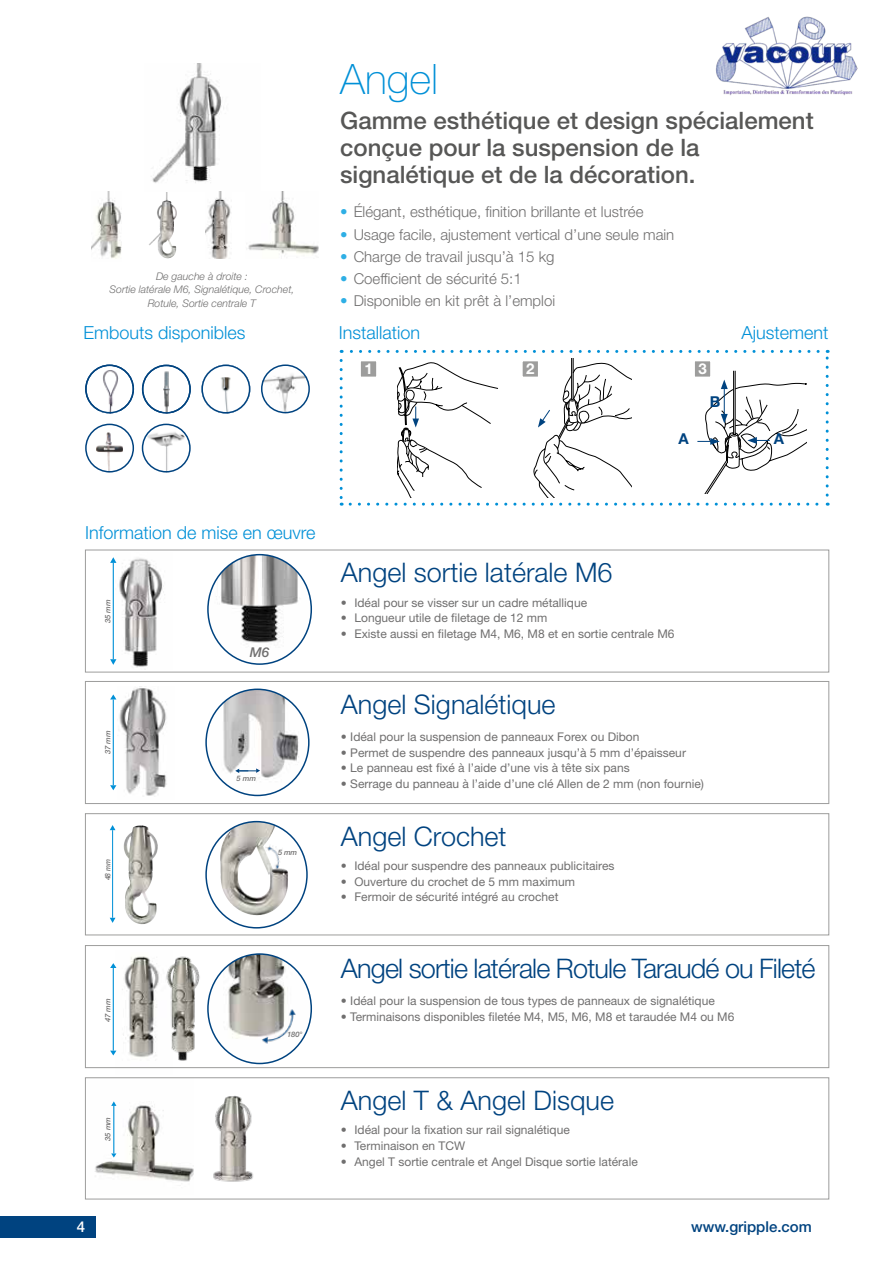
<style>
.page{position:relative;width:893px;height:1263px;background:#fff}
.page>*{position:absolute;margin:0;border:0;box-sizing:border-box;transform-origin:0 0}
.t1{font:100 42px "Helvetica Neue LT Pro";color:#0090d7}
.t2{font:300 27px "Helvetica Neue LT Pro";color:#004380}
.t3{font:300 27px "Helvetica Neue LT Pro";letter-spacing:-.03em;color:#004380}
.t4{font:500 24px/27px "Helvetica Neue LT Pro";color:#575756}
.t5{font:300 18px "Helvetica Neue LT Pro";color:#0090d7}
.t6{font:300 15px "Helvetica Neue LT Pro";color:#706f6f}
.t7{font:500 15px "Helvetica Neue LT Pro";color:#004380}
.t8{font:700 15px "Helvetica Neue LT Pro";color:#004380}
.t9{font:700 15px "Helvetica Neue LT Pro";color:#fff}
.t10{font:500 15px "Helvetica Neue LT Pro";color:#fff}
.t11{font:italic 500 13.5px "Helvetica Neue LT Pro";color:#706f6f}
.t12{font:12px "Helvetica Neue LT Pro";color:#706f6f}
.t13{font:italic 300 10.5px/13.5px "Helvetica Neue LT Pro";color:#706f6f;text-align:center}
.t14{font:italic 500 7.5px "Helvetica Neue LT Pro";color:#706f6f}
.t15{font:italic 500 7.5px "Helvetica Neue LT Pro";color:#706f6f;scale:.9 1}
.s1{color:#2eafe5}
</style>
<div class="page">
<div style="left:0;top:1216px;width:96px;height:21px;background:#004380"></div>
<img style="left:95px;top:1105px;width:87px;height:77px">
<img style="left:116px;top:558px;width:49px;height:110px">
<img style="left:115px;top:956px;width:47px;height:113px">
<hr style="left:112px;top:830px;width:1px;height:88px;background:#0090d7">
<svg style="left:110px;top:825px;width:5px;height:5px"></svg>
<svg style="left:110px;top:918px;width:5px;height:5px"></svg>
<img style="left:262px;top:368px;width:46px;height:45px">
<div style="left:261px;top:364px;width:49px;height:49px;border:2px solid #004380;border-radius:50%"></div>
<img style="left:99px;top:370px;width:21px;height:43px">
<img style="left:163px;top:371px;width:7px;height:40px">
<img style="left:96px;top:432px;width:27px;height:40px">
<div style="left:85px;top:424px;width:49px;height:48px;border:2px solid #004380;border-radius:50%"></div>
<svg style="left:340px;top:350px;width:489px;height:156px"></svg>
<div style="left:85px;top:364px;width:49px;height:49px;border:2px solid #004380;border-radius:50%"></div>
<img style="left:201px;top:365px;width:49px;height:48px;border-radius:24px">
<div style="left:201px;top:365px;width:49px;height:48px;border:2px solid #004380;border-radius:50%"></div>
<div style="left:142px;top:365px;width:49px;height:49px;border:2px solid #004380;border-radius:50%"></div>
<img style="left:206px;top:691px;width:102px;height:99px">
<div style="left:205px;top:688px;width:105px;height:108px;border:2px solid #004380;border-radius:50%"></div>
<svg style="left:235px;top:768px;width:25px;height:5px"></svg>
<img style="left:124px;top:825px;width:16px;height:61px">
<hr style="left:113px;top:563px;width:1px;height:96px;background:#0090d7">
<svg style="left:110px;top:557px;width:6px;height:6px"></svg>
<svg style="left:110px;top:659px;width:6px;height:6px"></svg>
<img style="left:119px;top:686px;width:48px;height:110px">
<hr style="left:113px;top:699px;width:1px;height:86px;background:#0090d7">
<svg style="left:110px;top:694px;width:6px;height:5px"></svg>
<svg style="left:110px;top:785px;width:6px;height:5px"></svg>
<img style="left:208px;top:555px;width:103px;height:109px">
<div style="left:207px;top:554px;width:105px;height:111px;border:2px solid #004380;border-radius:50%"></div>
<img style="left:157px;top:200px;width:9px;height:33px">
<img style="left:91px;top:191px;width:30px;height:68px">
<img style="left:152px;top:64px;width:72px;height:119px">
<img style="left:248px;top:191px;width:71px;height:63px">
<hr style="left:113px;top:968px;width:1px;height:82px;background:#0090d7">
<svg style="left:110px;top:963px;width:6px;height:5px"></svg>
<svg style="left:110px;top:1050px;width:6px;height:5px"></svg>
<img style="left:211px;top:955px;width:100px;height:108px">
<hr style="left:113px;top:1106px;width:1px;height:47px;background:#0090d7">
<svg style="left:111px;top:1101px;width:5px;height:5px"></svg>
<svg style="left:111px;top:1153px;width:5px;height:4px"></svg>
<img style="left:146px;top:424px;width:41px;height:48px">
<div style="left:142px;top:424px;width:49px;height:48px;border:2px solid #004380;border-radius:50%"></div>
<img style="left:205px;top:191px;width:26px;height:67px">
<img style="left:220px;top:829px;width:55px;height:86px">
<div style="left:205px;top:821px;width:103px;height:107px;border:2px solid #004380;border-radius:50%"></div>
<img style="left:260px;top:843px;width:24px;height:28px">
<img style="left:257px;top:1008px;width:40px;height:39px">
<img style="left:182px;top:1095px;width:71px;height:87px">
<img style="left:162px;top:956px;width:49px;height:113px">
<div style="left:85px;top:550px;width:744px;height:122px;border:1px solid #9d9d9c"></div>
<div style="left:85px;top:1077px;width:744px;height:122px;border:1px solid #9d9d9c"></div>
<div style="left:85px;top:945px;width:744px;height:123px;border:1px solid #9d9d9c"></div>
<div style="left:85px;top:813px;width:744px;height:122px;border:1px solid #9d9d9c"></div>
<div style="left:85px;top:681px;width:744px;height:123px;border:1px solid #9d9d9c"></div>
<img style="left:715px;top:16px;width:143px;height:79px">
<h1 class="t1" style="left:340px;top:54px;width:100px">Angel</h1>
<h3 class="t4" style="left:340px;top:107px;width:475px">Gamme esthétique et design spécialement conçue pour la suspension de la signalétique et de la décoration.</h3>
<p class="t6" style="left:340px;top:203px;width:305px"><span class="s1">•</span> Élégant, esthétique, finition brillante et lustrée</p>
<p class="t6" style="left:340px;top:225px;width:336px"><span class="s1">•</span> Usage facile, ajustement vertical d’une seule main</p>
<p class="t6" style="left:340px;top:247px;width:216px"><span class="s1">•</span> Charge de travail jusqu’à 15 kg</p>
<p class="t6" style="left:340px;top:270px;width:183px"><span class="s1">•</span> Coefficient de sécurité 5:1</p>
<p class="t6" style="left:340px;top:292px;width:216px"><span class="s1">•</span> Disponible en kit prêt à l’emploi</p>
<p class="t13" style="left:110px;top:269px;width:186px">De gauche à droite :<br>Sortie latérale M6, Signalétique, Crochet,<br>Rotule, Sortie centrale T</p>
<h3 class="t5" style="left:83px;top:322px;width:163px">Embouts disponibles</h3>
<h3 class="t5" style="left:339px;top:322px;width:83px">Installation</h3>
<h3 class="t5" style="left:741px;top:322px;width:88px">Ajustement</h3>
<p class="t9" style="left:364px;top:359px;width:10px">1</p>
<p class="t9" style="left:526px;top:359px;width:10px">2</p>
<p class="t9" style="left:698px;top:359px;width:10px">3</p>
<p class="t8" style="left:710px;top:392px;width:12px">B</p>
<p class="t8" style="left:679px;top:429px;width:12px">A</p>
<p class="t8" style="left:774px;top:429px;width:12px">A</p>
<h3 class="t5" style="left:85px;top:521px;width:232px">Information de mise en œuvre</h3>
<p class="t14" style="left:103px;top:623px;width:25px;rotate:-90deg">35 mm</p>
<p class="t14" style="left:103px;top:754px;width:25px;rotate:-90deg">37 mm</p>
<p class="t15" style="left:103px;top:880px;width:25px;rotate:-90deg">48 mm</p>
<p class="t14" style="left:103px;top:1022px;width:25px;rotate:-90deg">47 mm</p>
<p class="t14" style="left:103px;top:1141px;width:25px;rotate:-90deg">35 mm</p>
<p class="t11" style="left:250px;top:644px;width:21px">M6</p>
<p class="t14" style="left:236px;top:774px;width:21px">5 mm</p>
<p class="t14" style="left:278px;top:848px;width:21px">5 mm</p>
<p class="t14" style="left:287px;top:1029px;width:17px">180°</p>
<h2 class="t2" style="left:341px;top:556px;width:273px">Angel sortie latérale M6</h2>
<p class="t12" style="left:341px;top:595px;width:248px">• Idéal pour se visser sur un cadre métallique</p>
<p class="t12" style="left:341px;top:610px;width:208px">• Longueur utile de filetage de 12 mm</p>
<p class="t12" style="left:341px;top:626px;width:335px">• Existe aussi en filetage M4, M6, M8 et en sortie centrale M6</p>
<h2 class="t2" style="left:341px;top:688px;width:216px">Angel Signalétique</h2>
<p class="t12" style="left:341px;top:729px;width:300px">• Idéal pour la suspension de panneaux Forex ou Dibon</p>
<p class="t12" style="left:341px;top:745px;width:347px">• Permet de suspendre des panneaux jusqu’à 5 mm d’épaisseur</p>
<p class="t12" style="left:341px;top:760px;width:290px">• Le panneau est fixé à l’aide d’une vis à tête six pans</p>
<p class="t12" style="left:341px;top:776px;width:364px">• Serrage du panneau à l’aide d’une clé Allen de 2 mm (non fournie)</p>
<h2 class="t2" style="left:341px;top:820px;width:167px">Angel Crochet</h2>
<p class="t12" style="left:341px;top:858px;width:275px">• Idéal pour suspendre des panneaux publicitaires</p>
<p class="t12" style="left:341px;top:874px;width:236px">• Ouverture du crochet de 5 mm maximum</p>
<p class="t12" style="left:341px;top:890px;width:219px">• Fermoir de sécurité intégré au crochet</p>
<h2 class="t3" style="left:341px;top:952px;width:476px">Angel sortie latérale Rotule Taraudé ou Fileté</h2>
<p class="t12" style="left:341px;top:993px;width:375px">• Idéal pour la suspension de tous types de panneaux de signalétique</p>
<p class="t12" style="left:341px;top:1009px;width:395px">• Terminaisons disponibles filetée M4, M5, M6, M8 et taraudée M4 ou M6</p>
<h2 class="t2" style="left:341px;top:1084px;width:275px">Angel T &amp; Angel Disque</h2>
<p class="t12" style="left:341px;top:1122px;width:230px">• Idéal pour la fixation sur rail signalétique</p>
<p class="t12" style="left:341px;top:1138px;width:126px">• Terminaison en TCW</p>
<p class="t12" style="left:341px;top:1154px;width:298px">• Angel T sortie centrale et Angel Disque sortie latérale</p>
<p class="t10" style="left:77px;top:1218px;width:10px">4</p>
<p class="t7" style="left:691px;top:1218px;width:122px">www.gripple.com</p>
</div>
